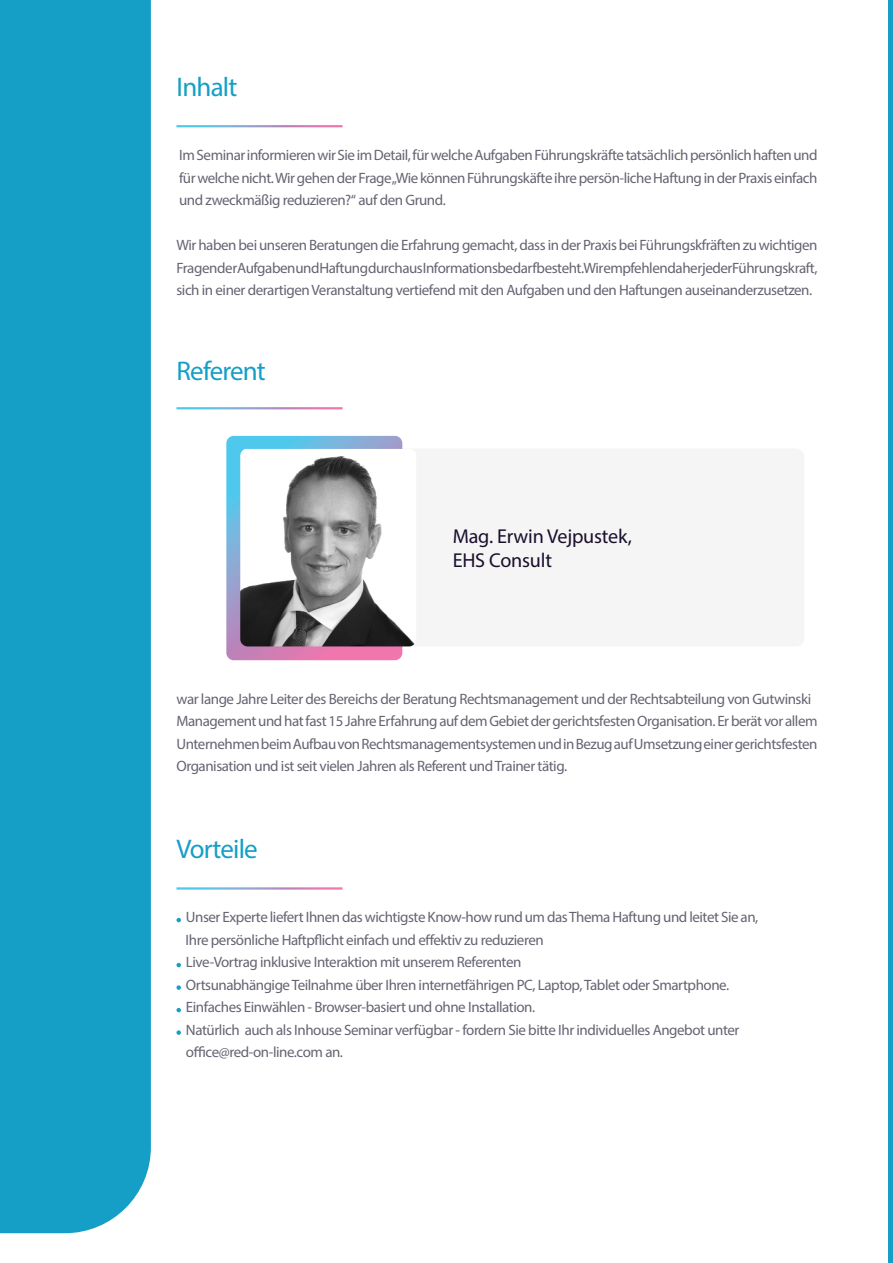
<style>
.page{position:relative;width:893px;height:1263px;background:#fff}
.page>*{position:absolute;margin:0;border:0;box-sizing:border-box;transform-origin:0 0}
.t1{font:27px "Myriad Pro";letter-spacing:-.03em;color:#169fc6}
.t2{font:20.1px "Myriad Pro";letter-spacing:-.01em;color:#1a0f2d}
.t3{font:15px/22.5px "Myriad Pro";letter-spacing:-.03em;color:#676372}
</style>
<div class="page">
<div style="left:0;top:0;width:151px;height:1233px;background:#169fc6"></div>
<hr style="left:889px;top:0;width:4px;height:1263px;background:#169fc6">
<svg style="left:176px;top:918px;width:5px;height:4px"></svg>
<svg style="left:176px;top:963px;width:5px;height:4px"></svg>
<svg style="left:176px;top:985px;width:5px;height:5px"></svg>
<svg style="left:176px;top:1008px;width:5px;height:4px"></svg>
<svg style="left:176px;top:1030px;width:5px;height:5px"></svg>
<div style="left:242px;top:448px;width:562px;height:198px;background:#f5f5f5;border-radius:9px"></div>
<svg style="left:226px;top:436px;width:176px;height:224px;background:#98a1ce"></svg>
<img style="left:240px;top:449px;width:175px;height:197px">
<p class="t1" style="left:176px;top:70px;width:62px">Inhalt</p>
<p class="t3" style="left:179px;top:144px;width:640px;text-align:justify">Im Seminar informieren wir Sie im Detail, für welche Aufgaben Führungskräfte tatsächlich persönlich haften und für welche nicht. Wir gehen der Frage „Wie können Führungskäfte ihre persön-liche Haftung in der Praxis einfach und zweckmäßig reduzieren?“ auf den Grund.</p>
<p class="t3" style="left:176px;top:234px;width:643px;text-align:justify">Wir haben bei unseren Beratungen die Erfahrung gemacht, dass in der Praxis bei Führungskfräften zu wichtigen Fragen der Aufgaben und Haftung durchaus Informationsbedarf besteht. Wir empfehlen daher jeder Führungskraft, sich in einer derartigen Veranstaltung vertiefend mit den Aufgaben und den Haftungen auseinanderzusetzen.</p>
<p class="t1" style="left:176px;top:354px;width:91px">Referent</p>
<p class="t2" style="left:453px;top:524px;width:181px">Mag. Erwin Vejpustek,</p>
<p class="t2" style="left:453px;top:548px;width:101px">EHS Consult</p>
<p class="t3" style="left:176px;top:687px;width:643px">war lange Jahre Leiter des Bereichs der Beratung Rechtsmanagement und der Rechtsabteilung von Gutwinski Management und hat fast 15 Jahre Erfahrung auf dem Gebiet der gerichtsfesten Organisation. Er berät vor allem Unternehmen beim Aufbau von Rechtsmanagementsystemen und in Bezug auf Umsetzung einer gerichtsfesten Organisation und ist seit vielen Jahren als Referent und Trainer tätig.</p>
<p class="t1" style="left:176px;top:832px;width:83px">Vorteile</p>
<p class="t3" style="left:186px;top:906px;width:574px">Unser Experte liefert Ihnen das wichtigste Know-how rund um das Thema Haftung und leitet Sie an,<br>Ihre persönliche Haftpflicht einfach und effektiv zu reduzieren</p>
<p class="t3" style="left:186px;top:951px;width:337px">Live-Vortrag inklusive Interaktion mit unserem Referenten</p>
<p class="t3" style="left:186px;top:973px;width:545px">Ortsunabhängige Teilnahme über Ihren internetfährigen PC, Laptop, Tablet oder Smartphone.</p>
<p class="t3" style="left:186px;top:996px;width:351px">Einfaches Einwählen - Browser-basiert und ohne Installation.</p>
<p class="t3" style="left:186px;top:1018px;width:555px">Natürlich auch als Inhouse Seminar verfügbar - fordern Sie bitte Ihr individuelles Angebot unter office@red-on-line.com an.</p>
</div>
